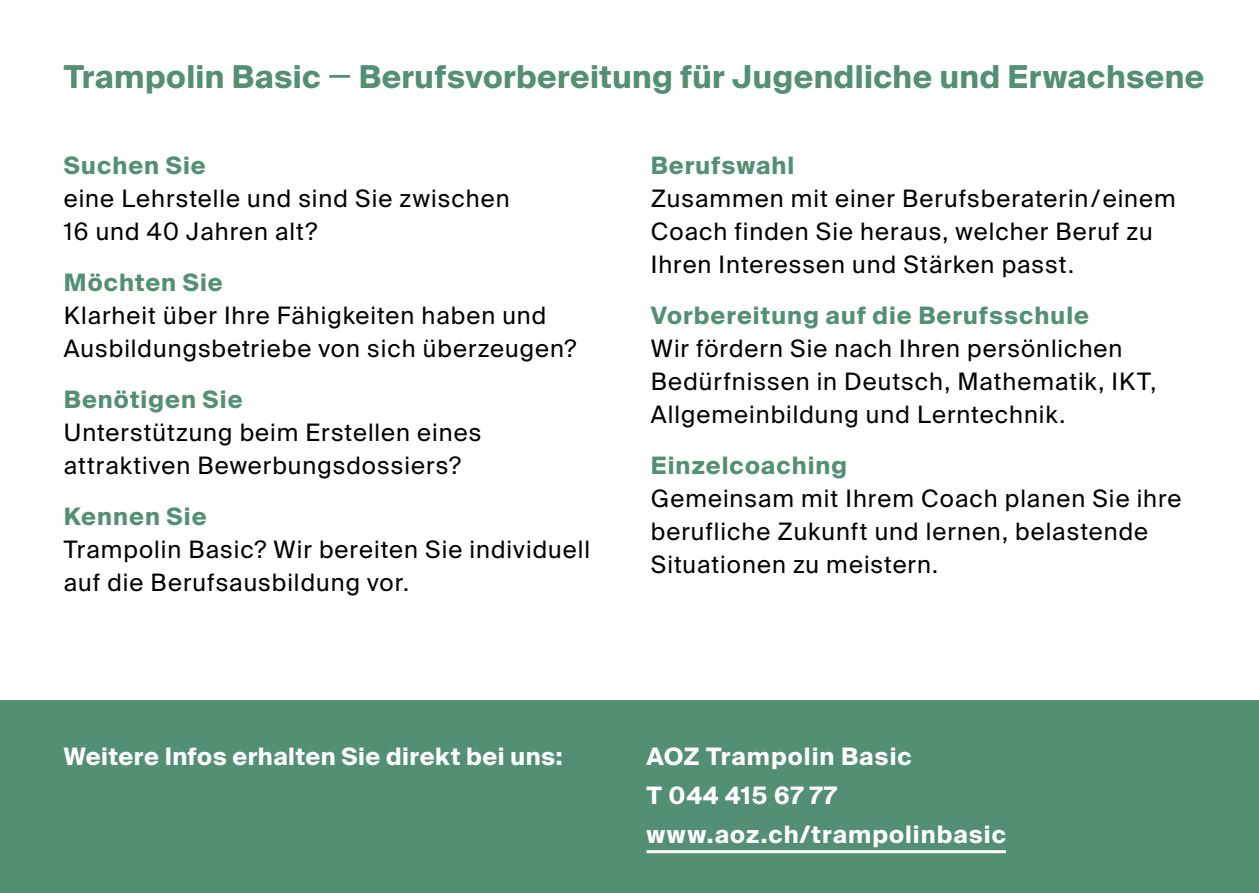
<style>
.page{position:relative;width:1259px;height:893px;background:#fff}
.page>*{position:absolute;margin:0;border:0;box-sizing:border-box;transform-origin:0 0}
.t1{font:700 31.5px "Suisse Intl";letter-spacing:.015em;color:#528f73}
.t2{font:24px/33px "Suisse Intl";letter-spacing:.04em;color:#000}
.t3{font:700 24px "Suisse Intl";letter-spacing:.045em;color:#528f73}
.t4{font:700 24px/39px "Suisse Intl";letter-spacing:.04em;color:#fff}
.s1{font-weight:400}
</style>
<div class="page">
<div style="left:0;top:701px;width:1259px;height:192px;background:#528f73"></div>
<hr style="left:646px;top:850px;width:360px;height:3px;background:#fff">
<h1 class="t1" style="left:64px;top:59px;width:1142px">Trampolin Basic <span class="s1">—</span> Berufsvorbereitung für Jugendliche und Erwachsene</h1>
<p class="t3" style="left:64px;top:151px;width:143px">Suchen Sie</p>
<p class="t2" style="left:64px;top:182px;width:447px">eine Lehrstelle und sind Sie zwischen<br>16 und 40 Jahren alt?</p>
<p class="t3" style="left:64px;top:268px;width:160px">Möchten Sie</p>
<p class="t2" style="left:64px;top:299px;width:514px">Klarheit über Ihre Fähigkeiten haben und<br>Ausbildungsbetriebe von sich überzeugen?</p>
<p class="t3" style="left:64px;top:385px;width:180px">Benötigen Sie</p>
<p class="t2" style="left:64px;top:416px;width:419px">Unterstützung beim Erstellen eines attraktiven Bewerbungsdossiers?</p>
<p class="t3" style="left:64px;top:502px;width:144px">Kennen Sie</p>
<p class="t2" style="left:64px;top:533px;width:528px">Trampolin Basic? Wir bereiten Sie individuell auf die Berufsausbildung vor.</p>
<p class="t3" style="left:651px;top:151px;width:145px">Berufswahl</p>
<p class="t2" style="left:651px;top:182px;width:526px">Zusammen mit einer Berufsberaterin/einem<br>Coach finden Sie heraus, welcher Beruf zu<br>Ihren Interessen und Stärken passt.</p>
<p class="t3" style="left:651px;top:301px;width:440px">Vorbereitung auf die Berufsschule</p>
<p class="t2" style="left:651px;top:332px;width:507px">Wir fördern Sie nach Ihren persönlichen<br>Bedürfnissen in Deutsch, Mathematik, IKT,<br>Allgemeinbildung und Lerntechnik.</p>
<p class="t3" style="left:651px;top:451px;width:198px">Einzelcoaching</p>
<p class="t2" style="left:651px;top:482px;width:532px">Gemeinsam mit Ihrem Coach planen Sie ihre berufliche Zukunft und lernen, belastende<br>Situationen zu meistern.</p>
<p class="t4" style="left:64px;top:737px;width:500px">Weitere Infos erhalten Sie direkt bei uns:</p>
<p class="t4" style="left:646px;top:737px;width:361px">AOZ Trampolin Basic<br>T 044 415 67 77 www.aoz.ch/trampolinbasic</p>
</div>
